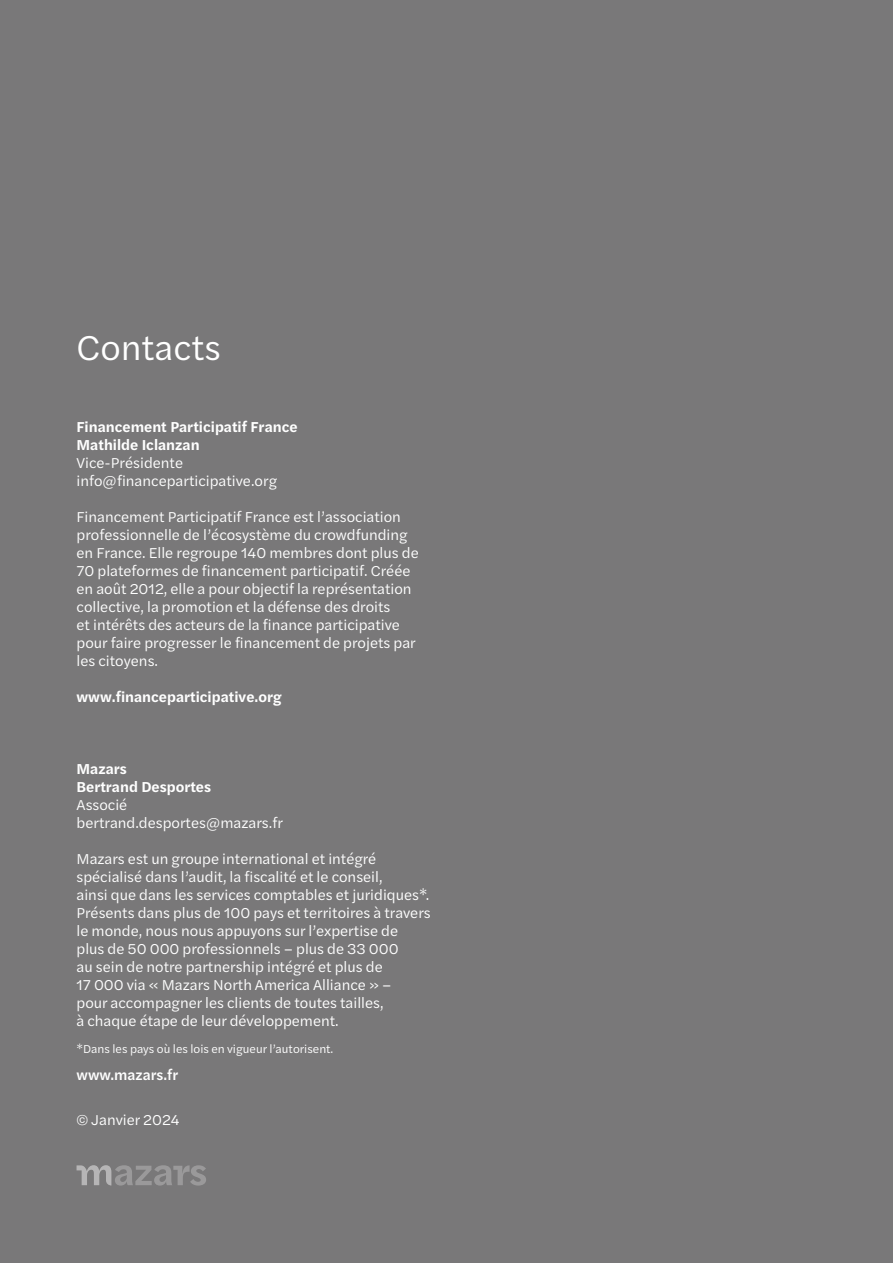
<style>
.page{position:relative;width:893px;height:1263px;background:#797879}
.page>*{position:absolute;margin:0;border:0;box-sizing:border-box;transform-origin:0 0}
.Back_cover_title{font:36px "Halyard Text";color:#fff}
.Body_text{font:15px/18px "Halyard Text";color:#fff}
.Back_cover_body_white{font:15px/18px "Halyard Text";color:#fff}
.Back_cover_body_white-2{font:600 15px "Halyard Text";color:#fff}
.Body_text-2{font:500 15px "Halyard Text";color:#fff}
.Body_text-3{font:12px "Halyard Text";color:#fff}
</style>
<div class="page">
<svg style="left:77px;top:1165px;width:129px;height:20px"></svg>
<p class="Back_cover_title" style="left:77px;top:322px;width:146px">Contacts</p>
<p class="Back_cover_body_white-2" style="left:77px;top:416px;width:223px">Financement Participatif France</p>
<p class="Back_cover_body_white-2" style="left:77px;top:434px;width:125px">Mathilde Iclanzan</p>
<p class="Back_cover_body_white" style="left:77px;top:453px;width:108px">Vice-Présidente</p>
<p class="Back_cover_body_white" style="left:77px;top:471px;width:202px">info@financeparticipative.org</p>
<p class="Back_cover_body_white" style="left:77px;top:507px;width:344px">Financement Participatif France est l’association professionnelle de l’écosystème du crowdfunding en France. Elle regroupe 140 membres dont plus de 70 plateformes de financement participatif. Créée en août 2012, elle a pour objectif la représentation collective, la promotion et la défense des droits<br>et intérêts des acteurs de la finance participative pour faire progresser le financement de projets par les citoyens.</p>
<p class="Back_cover_body_white-2" style="left:77px;top:686px;width:207px">www.financeparticipative.org</p>
<p class="Body_text" style="left:77px;top:759px;width:39px">Email</p>
<p class="Back_cover_body_white-2" style="left:77px;top:758px;width:52px">Mazars</p>
<p class="Back_cover_body_white-2" style="left:77px;top:776px;width:136px">Bertrand Desportes</p>
<p class="Back_cover_body_white" style="left:77px;top:795px;width:52px">Associé</p>
<p class="Back_cover_body_white" style="left:77px;top:813px;width:208px">bertrand.desportes@mazars.fr</p>
<p class="Body_text" style="left:77px;top:849px;width:356px">Mazars est un groupe international et intégré spécialisé dans l’audit, la fiscalité et le conseil,<br>ainsi que dans les services comptables et juridiques*.<br>Présents dans plus de 100 pays et territoires à travers le monde, nous nous appuyons sur l’expertise de<br>plus de 50 000 professionnels – plus de 33 000<br>au sein de notre partnership intégré et plus de<br>17 000 via « Mazars North America Alliance » –<br>pour accompagner les clients de toutes tailles,<br>à chaque étape de leur développement.</p>
<p class="Body_text-3" style="left:77px;top:1040px;width:258px">*Dans les pays où les lois en vigueur l’autorisent.</p>
<p class="Body_text-2" style="left:77px;top:1064px;width:103px">www.mazars.fr</p>
<p class="Body_text" style="left:77px;top:1110px;width:105px">© Janvier 2024</p>
<p class="Body_text" style="left:77px;top:867px;width:179px">[Add your ow boilerplate]</p>
<p class="Body_text" style="left:77px;top:921px;width:224px">© [publicati n date: Month, Year]</p>
<p class="Body_text-2" style="left:77px;top:1109px;width:150px">[Add local Mazars url]</p>
</div>
